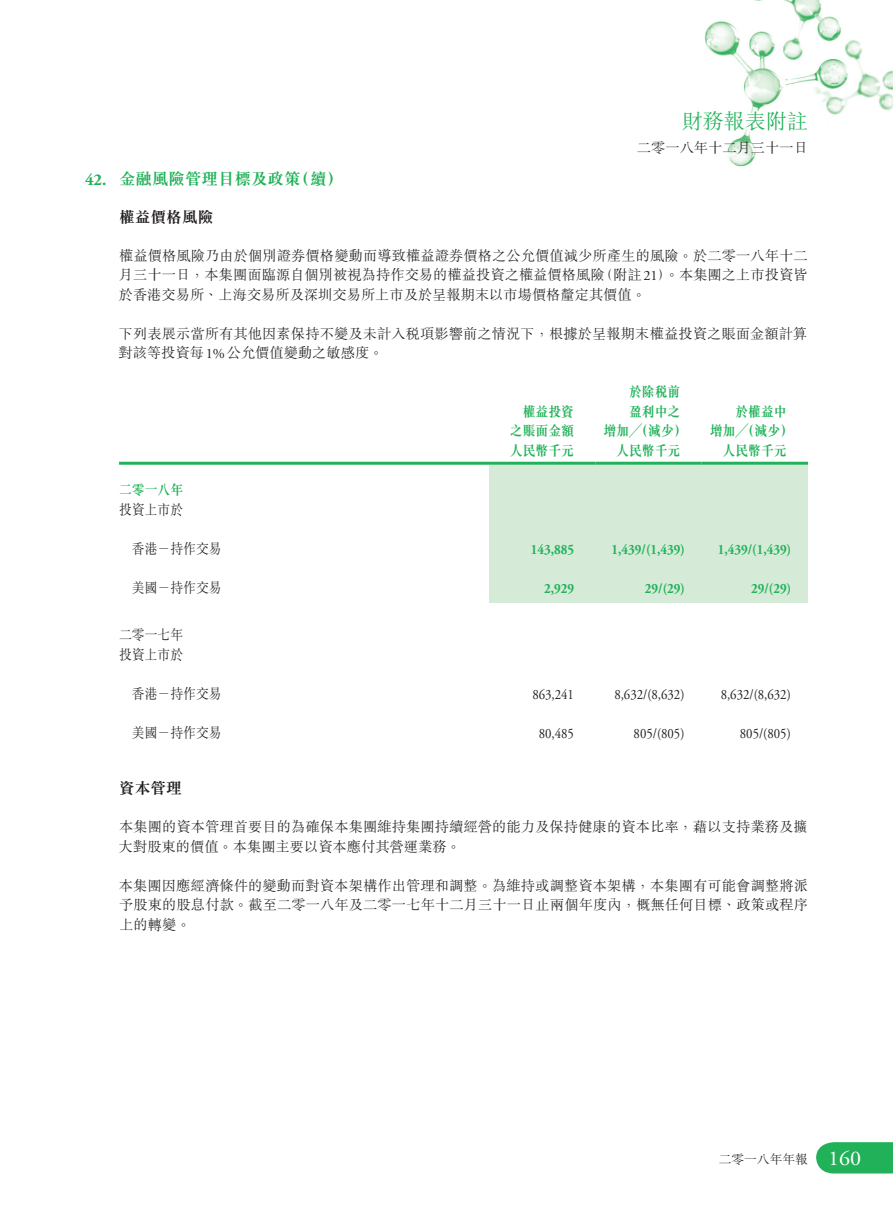
<style>
.page{position:relative;width:893px;height:1212px;background:#fff}
.page>*{position:absolute;margin:0;border:0;box-sizing:border-box;transform-origin:0 0}
.t1{font:300 21px "M Sung HK";color:#21b259}
.t2{font:21px "Adobe Garamond Pro";color:#fff;scale:1.05 1}
.t3{font:700 16.5px "M Sung HK";color:#21b259}
.t4{font:700 15.75px "M Sung HK";color:#231f20}
.t5{font:300 14.25px/19.5px "M Sung HK";letter-spacing:.005em;color:#231f20;text-align:justify}
.t6{font:14.25px "Adobe Garamond";color:#231f20;scale:.9 1}
.t7{font:700 14.25px/19.5px "M Sung HK";color:#21b259;text-align:right;scale:.9 1}
.t8{font:700 14.25px "Adobe Garamond";color:#21b259;scale:.9 1}
.t9{font:300 14.25px/19.5px "M Sung HK";letter-spacing:.005em;color:#231f20;scale:.9 1}
.t10{font:300 12.75px "M Sung HK";color:#231f20}
.s1{font-family:"Adobe Garamond"}
.s2{font-family:"Adobe Garamond";font-weight:400}
</style>
<div class="page">
<img style="left:704px;top:0;width:189px;height:167px">
<svg style="left:704px;top:104px;width:106px;height:32px"></svg>
<svg style="left:816px;top:1142px;width:77px;height:31px;background:#2cb661"></svg>
<div style="left:489px;top:465px;width:319px;height:138px;background:#d5ead7"></div>
<hr style="left:119px;top:462px;width:370px;height:3px;background:#21b259">
<hr style="left:489px;top:462px;width:106px;height:3px;background:#21b259">
<hr style="left:595px;top:462px;width:107px;height:3px;background:#21b259">
<hr style="left:702px;top:462px;width:106px;height:3px;background:#21b259">
<h1 class="t1" style="left:682px;top:107px;width:127px">財務報表附註</h1>
<p class="t5" style="left:637px;top:137px;width:172px">二零一八年十二月三十一日</p>
<p class="t3" style="left:85px;top:167px;width:260px"><span class="s1">42.</span> 金融風險管理目標及政策（續）</p>
<p class="t4" style="left:119px;top:206px;width:96px">權益價格風險</p>
<p class="t5" style="left:119px;top:245px;width:690px">權益價格風險乃由於個別證券價格變動而導致權益證券價格之公允價值減少所產生的風險。於二零一八年十二月三十一日，本集團面臨源自個別被視為持作交易的權益投資之權益價格風險（附註<span class="s2">21</span>）。本集團之上市投資皆於香港交易所、上海交易所及深圳交易所上市及於呈報期末以市場價格釐定其價值。</p>
<p class="t5" style="left:119px;top:323px;width:690px">下列表展示當所有其他因素保持不變及未計入稅項影響前之情況下，根據於呈報期末權益投資之賬面金額計算對該等投資每<span class="s2">1%</span>公允價值變動之敏感度。</p>
<p class="t7" style="left:510px;top:401px;width:73px">權益投資之賬面金額</p>
<p class="t7" style="left:629px;top:382px;width:59px">於除稅前</p>
<p class="t7" style="left:629px;top:401px;width:59px">盈利中之</p>
<p class="t7" style="left:603px;top:421px;width:94px">增加╱（減少）</p>
<p class="t7" style="left:710px;top:401px;width:94px;text-align:left;text-indent:26px">於權益中增加╱（減少）</p>
<p class="t7" style="left:510px;top:440px;width:73px">人民幣千元</p>
<p class="t7" style="left:616px;top:440px;width:73px">人民幣千元</p>
<p class="t7" style="left:722px;top:440px;width:73px">人民幣千元</p>
<p class="t7" style="left:119px;top:480px;width:73px">二零一八年</p>
<p class="t9" style="left:119px;top:499px;width:73px">投資上市於</p>
<p class="t9" style="left:132px;top:538px;width:101px">香港－持作交易</p>
<p class="t8" style="left:531px;top:541px;width:50px">143,885</p>
<p class="t8" style="left:612px;top:541px;width:83px">1,439/(1,439)</p>
<p class="t8" style="left:718px;top:541px;width:83px">1,439/(1,439)</p>
<p class="t9" style="left:132px;top:577px;width:101px">美國－持作交易</p>
<p class="t8" style="left:544px;top:580px;width:35px">2,929</p>
<p class="t8" style="left:645px;top:580px;width:46px">29/(29)</p>
<p class="t8" style="left:751px;top:580px;width:46px">29/(29)</p>
<p class="t9" style="left:119px;top:624px;width:73px">二零一七年投資上市於</p>
<p class="t9" style="left:132px;top:683px;width:101px">香港－持作交易</p>
<p class="t6" style="left:532px;top:686px;width:48px">863,241</p>
<p class="t6" style="left:614px;top:686px;width:79px">8,632/(8,632)</p>
<p class="t6" style="left:721px;top:686px;width:79px">8,632/(8,632)</p>
<p class="t9" style="left:132px;top:722px;width:101px">美國－持作交易</p>
<p class="t6" style="left:539px;top:725px;width:41px">80,485</p>
<p class="t6" style="left:634px;top:725px;width:58px">805/(805)</p>
<p class="t6" style="left:740px;top:725px;width:58px">805/(805)</p>
<p class="t4" style="left:119px;top:777px;width:64px">資本管理</p>
<p class="t5" style="left:119px;top:816px;width:690px">本集團的資本管理首要目的為確保本集團維持集團持續經營的能力及保持健康的資本比率，藉以支持業務及擴大對股東的價值。本集團主要以資本應付其營運業務。</p>
<p class="t5" style="left:119px;top:875px;width:691px">本集團因應經濟條件的變動而對資本架構作出管理和調整。為維持或調整資本架構，本集團有可能會調整將派予股東的股息付款。截至二零一八年及二零一七年十二月三十一日止兩個年度內，概無任何目標、政策或程序上的轉變。</p>
<p class="t10" style="left:719px;top:1150px;width:91px">二零一八年年報</p>
<h1 class="t2" style="left:828px;top:1145px;width:33px">160</h1>
</div>
